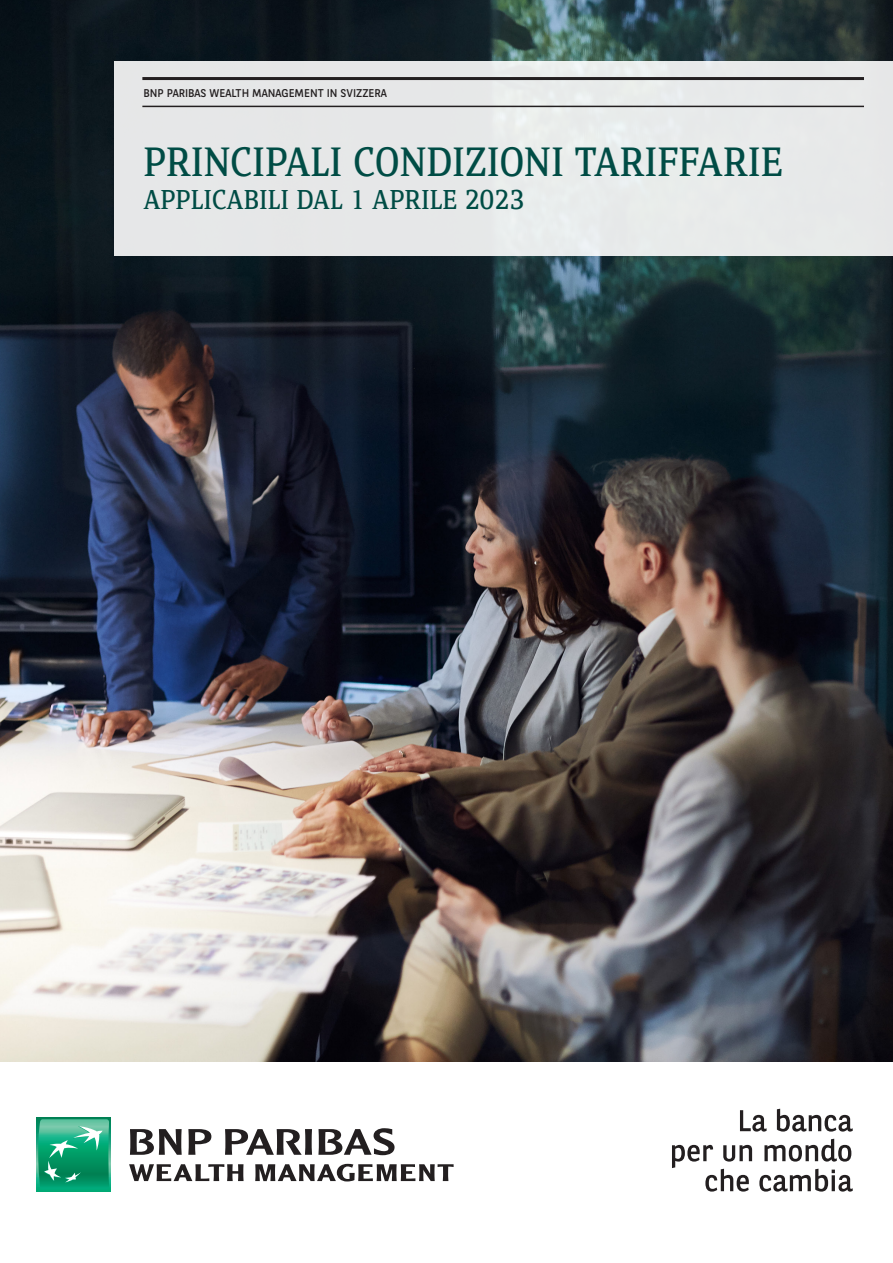
<style>
.page{position:relative;width:893px;height:1263px;background:#fff}
.page>*{position:absolute;margin:0;border:0;box-sizing:border-box;transform-origin:0 0}
.t1{font:40.5px "BNPP Serif";color:#004c45}
.t2{font:27px "BNPP Serif";color:#004c45}
.puces_carrées_rouges{font:11.25px "BNPP Sans";color:#231f20}
</style>
<div class="page">
<img style="left:0;top:0;width:893px;height:1062px">
<div style="left:114px;top:61px;width:778px;height:195px;background:#e6e8e8"></div>
<hr style="left:142px;top:77px;width:722px;height:3px;background:#231f20">
<hr style="left:142px;top:106px;width:722px;height:1px;background:#231f20">
<svg style="left:37px;top:1118px;width:74px;height:74px"></svg>
<svg style="left:38px;top:1119px;width:71px;height:70px;background:#2cab81"></svg>
<svg style="left:129px;top:1164px;width:115px;height:17px"></svg>
<svg style="left:255px;top:1164px;width:199px;height:17px"></svg>
<svg style="left:130px;top:1129px;width:52px;height:26px"></svg>
<svg style="left:188px;top:1129px;width:23px;height:26px"></svg>
<svg style="left:225px;top:1129px;width:87px;height:26px"></svg>
<svg style="left:318px;top:1128px;width:77px;height:27px"></svg>
<svg style="left:740px;top:1110px;width:27px;height:21px"></svg>
<svg style="left:777px;top:1109px;width:76px;height:22px"></svg>
<svg style="left:764px;top:1139px;width:87px;height:22px"></svg>
<svg style="left:672px;top:1145px;width:80px;height:46px"></svg>
<svg style="left:759px;top:1169px;width:94px;height:22px"></svg>
<p class="puces_carrées_rouges" style="left:143px;top:86px;width:245px">BNP PARIBAS WEALTH MANAGEMENT IN SVIZZERA</p>
<p class="t1" style="left:143px;top:132px;width:641px">PRINCIPALI CONDIZIONI TARIFFARIE</p>
<p class="t2" style="left:143px;top:179px;width:382px">APPLICABILI DAL 1 APRILE 2023</p>
</div>
